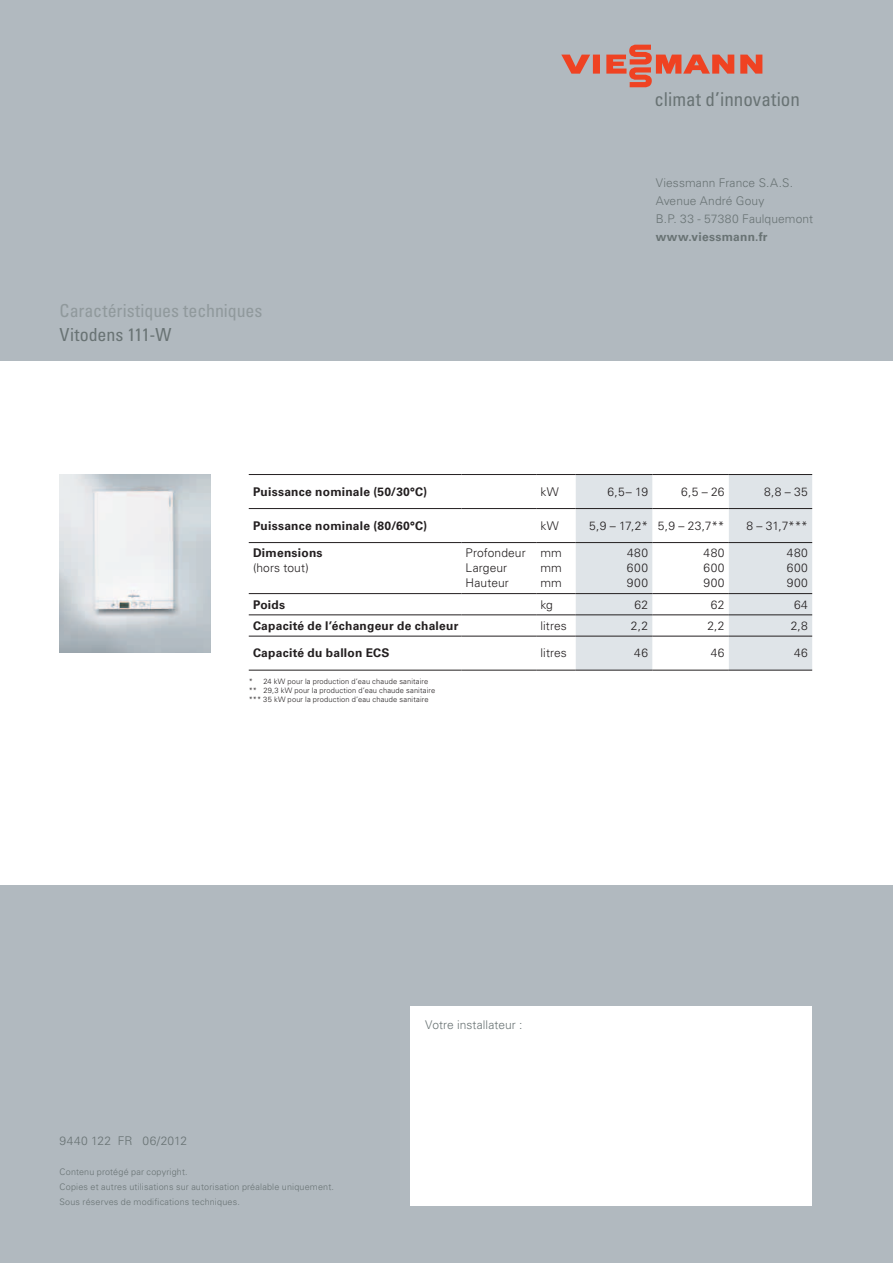
<style>
.page{position:relative;width:893px;height:1263px;background:#b1b9bf}
.page>*{position:absolute;margin:0;border:0;box-sizing:border-box;transform-origin:0 0}
.t1{font:condensed 19.05px "Univers";color:#697374}
.t2{font:condensed 18px "Univers LTCYR 57";color:#90999c}
.t3{font:condensed 18px "Univers LTCYR 57";color:#697374}
.t4{font:300 12px/15px "Univers LTCYR 45";letter-spacing:.01em;color:#231f20;text-align:justify}
.t5{font:700 12px "Univers LTCYR 65";letter-spacing:.02em;color:#231f20}
.t6{font:300 12px/18px "Univers LT Std";letter-spacing:.01em;color:#697374}
.t7{font:300 12px "Univers LTCYR 45";letter-spacing:.005em;color:#697374}
.t8{font:700 12px "Univers LT Std";letter-spacing:.02em;color:#697374}
.t9{font:300 9px/15px "Univers LTCYR 45";letter-spacing:.02em;color:#697374}
.t10{font:300 7.5px/9px "Univers LTCYR 45";letter-spacing:.02em;color:#231f20}
</style>
<div class="page">
<div style="left:0;top:361px;width:893px;height:523px;background:#fff"></div>
<svg style="left:561px;top:45px;width:201px;height:43px"></svg>
<div style="left:411px;top:1007px;width:401px;height:199px;background:#fff"></div>
<img style="left:60px;top:474px;width:150px;height:179px">
<svg style="left:576px;top:475px;width:236px;height:195px;fill:#dfe4e8"></svg>
<hr style="left:249px;top:474px;width:212px;height:1px;background:#231f20">
<hr style="left:461px;top:474px;width:75px;height:1px;background:#231f20">
<hr style="left:536px;top:474px;width:40px;height:1px;background:#231f20">
<hr style="left:576px;top:474px;width:76px;height:1px;background:#231f20">
<hr style="left:652px;top:474px;width:77px;height:1px;background:#231f20">
<hr style="left:729px;top:474px;width:83px;height:1px;background:#231f20">
<hr style="left:249px;top:670px;width:212px;height:1px;background:#231f20">
<hr style="left:461px;top:670px;width:75px;height:1px;background:#231f20">
<hr style="left:536px;top:670px;width:40px;height:1px;background:#231f20">
<hr style="left:576px;top:670px;width:76px;height:1px;background:#231f20">
<hr style="left:652px;top:670px;width:77px;height:1px;background:#231f20">
<hr style="left:729px;top:670px;width:83px;height:1px;background:#231f20">
<hr style="left:249px;top:508px;width:212px;height:1px;background:#231f20">
<hr style="left:461px;top:508px;width:75px;height:1px;background:#231f20">
<hr style="left:536px;top:508px;width:40px;height:1px;background:#231f20">
<hr style="left:576px;top:508px;width:76px;height:1px;background:#231f20">
<hr style="left:652px;top:508px;width:77px;height:1px;background:#231f20">
<hr style="left:729px;top:508px;width:83px;height:1px;background:#231f20">
<hr style="left:249px;top:542px;width:212px;height:1px;background:#231f20">
<hr style="left:461px;top:542px;width:75px;height:1px;background:#231f20">
<hr style="left:536px;top:542px;width:40px;height:1px;background:#231f20">
<hr style="left:576px;top:542px;width:76px;height:1px;background:#231f20">
<hr style="left:652px;top:542px;width:77px;height:1px;background:#231f20">
<hr style="left:729px;top:542px;width:83px;height:1px;background:#231f20">
<hr style="left:249px;top:593px;width:212px;height:1px;background:#231f20">
<hr style="left:461px;top:593px;width:75px;height:1px;background:#231f20">
<hr style="left:536px;top:593px;width:40px;height:1px;background:#231f20">
<hr style="left:576px;top:593px;width:76px;height:1px;background:#231f20">
<hr style="left:652px;top:593px;width:77px;height:1px;background:#231f20">
<hr style="left:729px;top:593px;width:83px;height:1px;background:#231f20">
<hr style="left:249px;top:615px;width:212px;height:1px;background:#231f20">
<hr style="left:461px;top:615px;width:75px;height:1px;background:#231f20">
<hr style="left:536px;top:615px;width:40px;height:1px;background:#231f20">
<hr style="left:576px;top:615px;width:76px;height:1px;background:#231f20">
<hr style="left:652px;top:615px;width:77px;height:1px;background:#231f20">
<hr style="left:729px;top:615px;width:83px;height:1px;background:#231f20">
<hr style="left:249px;top:636px;width:212px;height:1px;background:#231f20">
<hr style="left:461px;top:636px;width:75px;height:1px;background:#231f20">
<hr style="left:536px;top:636px;width:40px;height:1px;background:#231f20">
<hr style="left:576px;top:636px;width:76px;height:1px;background:#231f20">
<hr style="left:652px;top:636px;width:77px;height:1px;background:#231f20">
<hr style="left:729px;top:636px;width:83px;height:1px;background:#231f20">
<h1 class="t1" style="left:655px;top:87px;width:147px">climat d’innovation</h1>
<h2 class="t2" style="left:60px;top:299px;width:205px">Caractéristiques techniques</h2>
<h2 class="t3" style="left:60px;top:323px;width:113px">Vitodens 111-W</h2>
<p class="t6" style="left:656px;top:174px;width:159px">Viessmann France S.A.S.<br>Avenue André Gouy<br>B.P. 33 - 57380 Faulquemont</p>
<p class="t8" style="left:656px;top:230px;width:113px">www.viessmann.fr</p>
<p class="t5" style="left:253px;top:483px;width:176px">Puissance nominale (50/30°C)</p>
<p class="t4" style="left:540px;top:484px;width:20px">kW</p>
<p class="t4" style="left:607px;top:484px;width:42px">6,5– 19</p>
<p class="t4" style="left:681px;top:484px;width:45px">6,5 – 26</p>
<p class="t4" style="left:764px;top:484px;width:45px">8,8 – 35</p>
<p class="t5" style="left:253px;top:517px;width:176px">Puissance nominale (80/60°C)</p>
<p class="t4" style="left:540px;top:518px;width:20px">kW</p>
<p class="t4" style="left:589px;top:518px;width:137px">5,9 – 17,2* 5,9 – 23,7**</p>
<p class="t4" style="left:746px;top:518px;width:63px">8 – 31,7***</p>
<p class="t5" style="left:253px;top:545px;width:71px">Dimensions</p>
<p class="t4" style="left:253px;top:560px;width:57px">(hors tout)</p>
<p class="t4" style="left:466px;top:545px;width:62px;text-align:left">Profondeur<br>Largeur<br>Hauteur</p>
<p class="t4" style="left:540px;top:545px;width:23px">mm mm mm</p>
<p class="t4" style="left:627px;top:545px;width:23px">480<br>600<br>900</p>
<p class="t4" style="left:703px;top:545px;width:23px">480<br>600<br>900</p>
<p class="t4" style="left:787px;top:545px;width:23px">480<br>600<br>900</p>
<p class="t5" style="left:253px;top:596px;width:34px">Poids</p>
<p class="t4" style="left:540px;top:596px;width:14px">kg</p>
<p class="t4" style="left:634px;top:596px;width:15px">62</p>
<p class="t4" style="left:711px;top:596px;width:15px">62</p>
<p class="t4" style="left:794px;top:596px;width:15px">64</p>
<p class="t5" style="left:253px;top:617px;width:207px">Capacité de l’échangeur de chaleur</p>
<p class="t4" style="left:540px;top:618px;width:28px">litres</p>
<p class="t4" style="left:631px;top:618px;width:19px">2,2</p>
<p class="t4" style="left:707px;top:618px;width:19px">2,2</p>
<p class="t4" style="left:791px;top:618px;width:19px">2,8</p>
<p class="t5" style="left:253px;top:645px;width:138px">Capacité du ballon ECS</p>
<p class="t4" style="left:540px;top:645px;width:28px">litres</p>
<p class="t4" style="left:634px;top:645px;width:15px">46</p>
<p class="t4" style="left:711px;top:645px;width:15px">46</p>
<p class="t4" style="left:794px;top:645px;width:15px">46</p>
<p class="t10" style="left:249px;top:677px;width:188px">* 24 kW pour la production d’eau chaude sanitaire ** 29,3 kW pour la production d’eau chaude sanitaire *** 35 kW pour la production d’eau chaude sanitaire</p>
<p class="t7" style="left:60px;top:1133px;width:129px">9440 122 FR 06/2012</p>
<p class="t9" style="left:60px;top:1164px;width:276px">Contenu protégé par copyright.<br>Copies et autres utilisations sur autorisation préalable uniquement.<br>Sous réserves de modifications techniques.</p>
<p class="t7" style="left:425px;top:1017px;width:99px">Votre installateur :</p>
</div>
